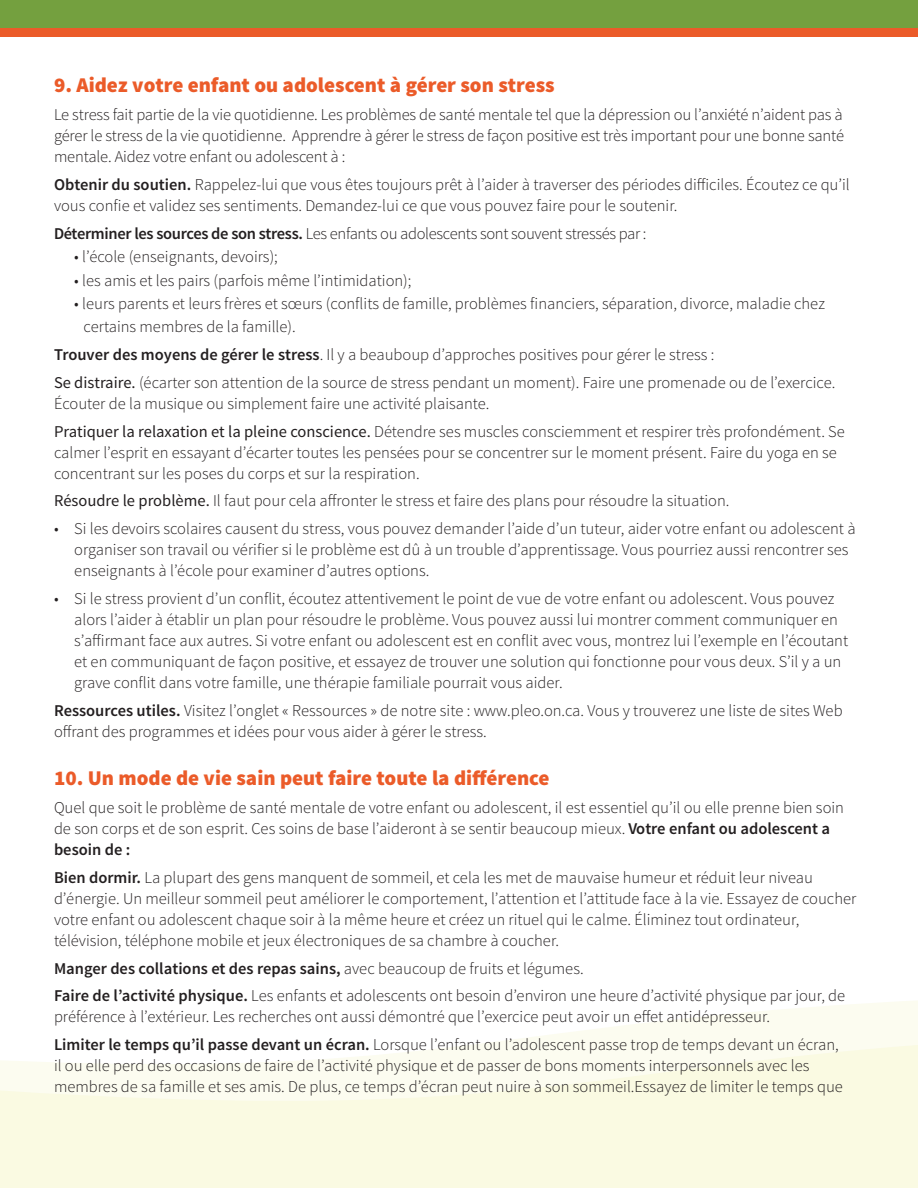
<style>
.page{position:relative;width:918px;height:1188px;background:#fff}
.page>*{position:absolute;margin:0;border:0;box-sizing:border-box;transform-origin:0 0}
.Free_Form{font:900 21px "Source Sans Pro";color:#eb5b29}
.Free_Form-2{font:300 16.5px/21px "Source Sans Pro";color:#231f20}
.Free_Form-3{font:300 16.5px "Source Sans Pro";letter-spacing:-.02em;color:#231f20}
.Free_Form-4{font:600 16.5px "Source Sans Pro";color:#231f20}
.s1{font-weight:600}
.s2{font-weight:400}
.s3{font-weight:300}
</style>
<div class="page">
<svg style="left:0;top:1004px;width:918px;height:184px;fill:#fafae2"></svg>
<div style="left:0;top:0;width:918px;height:28px;background:#74a03f"></div>
<div style="left:0;top:28px;width:918px;height:8px;background:#eb5b29"></div>
<p class="Free_Form" style="left:54px;top:72px;width:502px">9. Aidez votre enfant ou adolescent à gérer son stress</p>
<p class="Free_Form-2" style="left:54px;top:104px;width:792px;text-align:justify">Le stress fait partie de la vie quotidienne. Les problèmes de santé mentale tel que la dépression ou l’anxiété n’aident pas à gérer le stress de la vie quotidienne. Apprendre à gérer le stress de façon positive est très important pour une bonne santé mentale. Aidez votre enfant ou adolescent à :</p>
<p class="Free_Form-2" style="left:54px;top:174px;width:797px"><span class="s1">Obtenir du soutien.</span> Rappelez-lui que vous êtes toujours prêt à l’aider à traverser des périodes difficiles. Écoutez ce qu’il vous confie et validez ses sentiments. Demandez-lui ce que vous pouvez faire pour le soutenir.</p>
<p class="Free_Form-3" style="left:54px;top:223px;width:594px"><span class="s1">Déterminer les sources de son stress.</span> Les enfants ou adolescents sont souvent stressés par :</p>
<p class="Free_Form-2" style="left:74px;top:246px;width:205px">• l’école (enseignants, devoirs);</p>
<p class="Free_Form-2" style="left:74px;top:270px;width:339px">• les amis et les pairs (parfois même l’intimidation);</p>
<p class="Free_Form-2" style="left:74px;top:293px;width:752px">• leurs parents et leurs frères et sœurs (conflits de famille, problèmes financiers, séparation, divorce, maladie chez</p>
<p class="Free_Form-2" style="left:84px;top:317px;width:214px">certains membres de la famille).</p>
<p class="Free_Form-2" style="left:54px;top:344px;width:662px"><span class="s1">Trouver des moyens de gérer le stress</span>. Il y a beauboup d’approches positives pour gérer le stress :</p>
<p class="Free_Form-2" style="left:54px;top:372px;width:783px"><span class="s2">Se distraire.</span> (écarter son attention de la source de stress pendant un moment). Faire une promenade ou de l’exercice.<br>Écouter de la musique ou simplement faire une activité plaisante.</p>
<p class="Free_Form-2" style="left:54px;top:421px;width:792px"><span class="s2">Pratiquer la relaxation et la pleine conscience.</span> Détendre ses muscles consciemment et respirer très profondément. Se calmer l’esprit en essayant d’écarter toutes les pensées pour se concentrer sur le moment présent. Faire du yoga en se concentrant sur les poses du corps et sur la respiration.</p>
<p class="Free_Form-2" style="left:54px;top:491px;width:677px"><span class="s2">Résoudre le problème.</span> Il faut pour cela affronter le stress et faire des plans pour résoudre la situation.</p>
<p class="Free_Form-2" style="left:74px;top:518px;width:783px;text-indent:-20px">• Si les devoirs scolaires causent du stress, vous pouvez demander l’aide d’un tuteur, aider votre enfant ou adolescent à organiser son travail ou vérifier si le problème est dû à un trouble d’apprentissage. Vous pourriez aussi rencontrer ses enseignants à l’école pour examiner d’autres options.</p>
<p class="Free_Form-2" style="left:74px;top:588px;width:776px;text-indent:-20px">• Si le stress provient d’un conflit, écoutez attentivement le point de vue de votre enfant ou adolescent. Vous pouvez alors l’aider à établir un plan pour résoudre le problème. Vous pouvez aussi lui montrer comment communiquer en s’affirmant face aux autres. Si votre enfant ou adolescent est en conflit avec vous, montrez lui l’exemple en l’écoutant et en communiquant de façon positive, et essayez de trouver une solution qui fonctionne pour vous deux. S’il y a un grave conflit dans votre famille, une thérapie familiale pourrait vous aider.</p>
<p class="Free_Form-2" style="left:54px;top:700px;width:790px"><span class="s1">Ressources utiles.</span> Visitez l’onglet « Ressources » de notre site : www.pleo.on.ca. Vous y trouverez une liste de sites Web offrant des programmes et idées pour vous aider à gérer le stress.</p>
<p class="Free_Form" style="left:54px;top:765px;width:497px">10. Un mode de vie sain peut faire toute la différence</p>
<p class="Free_Form-2" style="left:54px;top:797px;width:792px">Quel que soit le problème de santé mentale de votre enfant ou adolescent, il est essentiel qu’il ou elle prenne bien soin de son corps et de son esprit. Ces soins de base l’aideront à se sentir beaucoup mieux. <span class="s1">Votre enfant ou adolescent a besoin de :</span></p>
<p class="Free_Form-2" style="left:54px;top:867px;width:804px"><span class="s1">Bien dormir.</span> La plupart des gens manquent de sommeil, et cela les met de mauvaise humeur et réduit leur niveau d’énergie. Un meilleur sommeil peut améliorer le comportement, l’attention et l’attitude face à la vie. Essayez de coucher votre enfant ou adolescent chaque soir à la même heure et créez un rituel qui le calme. Éliminez tout ordinateur, télévision, téléphone mobile et jeux électroniques de sa chambre à coucher.</p>
<p class="Free_Form-4" style="left:54px;top:958px;width:531px">Manger des collations et des repas sains, <span class="s3">avec beaucoup de fruits et légumes.</span></p>
<p class="Free_Form-2" style="left:54px;top:986px;width:793px"><span class="s1">Faire de l’activité physique.</span> Les enfants et adolescents ont besoin d’environ une heure d’activité physique par jour, de préférence à l’extérieur. Les recherches ont aussi démontré que l’exercice peut avoir un effet antidépresseur.</p>
<p class="Free_Form-2" style="left:54px;top:1034px;width:791px"><span class="s1">Limiter le temps qu’il passe devant un écran.</span> Lorsque l’enfant ou l’adolescent passe trop de temps devant un écran, il ou elle perd des occasions de faire de l’activité physique et de passer de bons moments interpersonnels avec les membres de sa famille et ses amis. De plus, ce temps d’écran peut nuire à son sommeil.Essayez de limiter le temps que</p>
</div>
